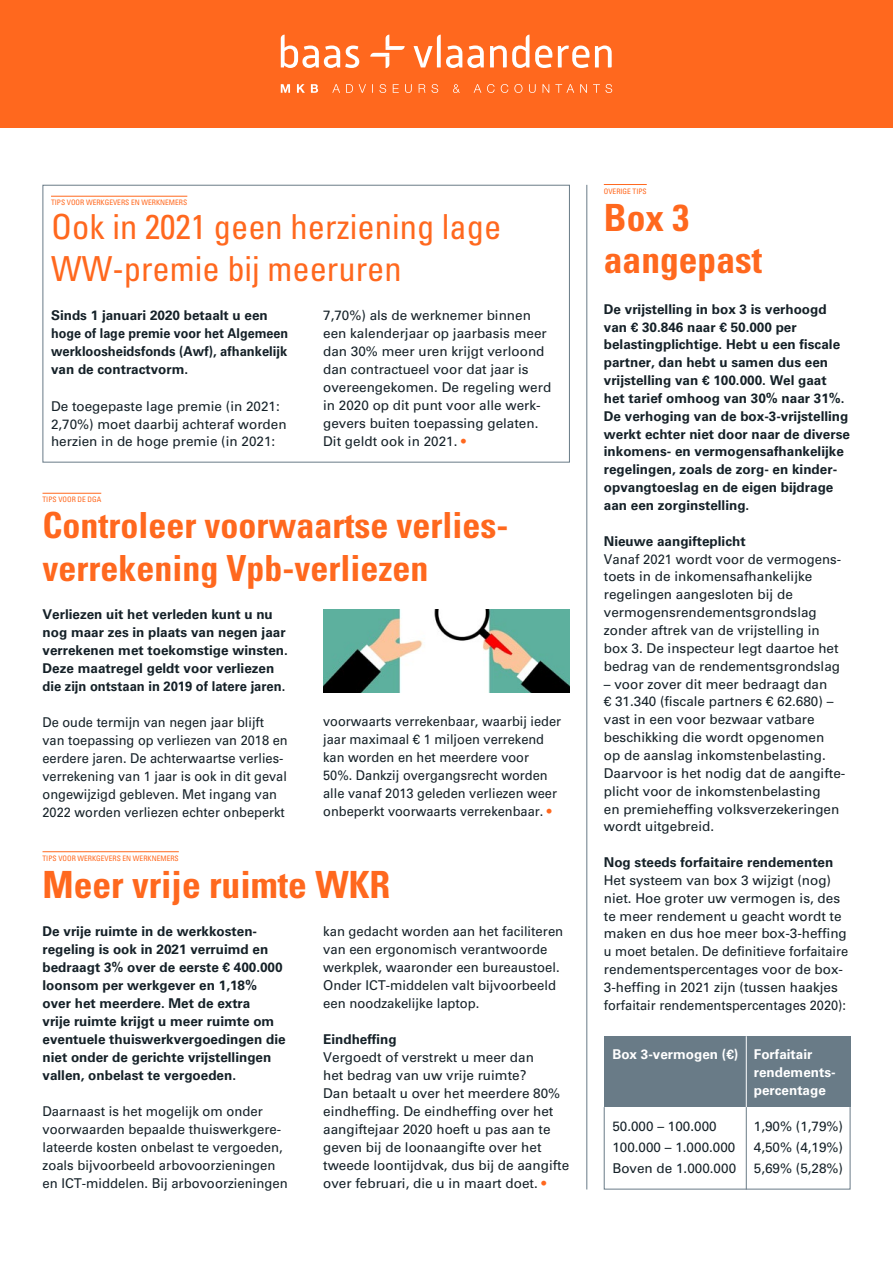
<style>
.page{position:relative;width:893px;height:1263px;background:#fff}
.page>*{position:absolute;margin:0;border:0;box-sizing:border-box;transform-origin:0 0}
.t1{font:700 condensed 37.5px/42px "Univers LT Std";color:#ff681e}
.t2{font:700 condensed 36px/43.2px "Univers LT Std";color:#ff681e}
.t3{font:condensed 34.5px/41.4px "Univers LT Std";color:#ff681e}
.t4{font:13.5px/18px "Univers LT Std";color:#152128}
.t5{font:700 13.5px/18px "Univers LT Std";color:#152128}
.t6{font:13.5px/18px "Univers LT Std";color:#152128;scale:.95 1}
.t7{font:700 13.5px/18px "Univers LT Std";color:#fff}
.t8{font:condensed 7.5px "Univers LT Std";color:#ff681e}
.s1{color:#ff681e}
</style>
<div class="page">
<div style="left:0;top:0;width:893px;height:128px;background:#ff681e"></div>
<svg style="left:281px;top:84px;width:331px;height:9px"></svg>
<svg style="left:281px;top:35px;width:78px;height:33px"></svg>
<svg style="left:413px;top:35px;width:199px;height:33px"></svg>
<svg style="left:370px;top:35px;width:35px;height:33px"></svg>
<div style="left:604px;top:1036px;width:246px;height:71px;background:#697b87"></div>
<div style="left:43px;top:185px;width:527px;height:277px;border:1px solid #697b87"></div>
<hr style="left:43px;top:493px;width:58px;height:1px;background:#ff681e">
<hr style="left:43px;top:851px;width:136px;height:1px;background:#ff681e">
<hr style="left:51px;top:196px;width:136px;height:1px;background:#ff681e">
<hr style="left:604px;top:184px;width:43px;height:1px;background:#ff681e">
<img style="left:323px;top:609px;width:247px;height:84px">
<hr style="left:586px;top:185px;width:1px;height:1004px;background:#697b87">
<hr style="left:746px;top:1036px;width:1px;height:71px;background:#fff">
<hr style="left:746px;top:1107px;width:1px;height:82px;background:#697b87">
<p class="t8" style="left:51px;top:198px;width:138px">TIPS VOOR WERKGEVERS EN WERKNEMERS</p>
<h3 class="t3" style="left:51px;top:206px;width:452px">Ook in 2021 geen herziening lage<br>WW-premie bij meeruren</h3>
<p class="t5" style="left:51px;top:307px;width:239px">Sinds 1 januari 2020 betaalt u een hoge of lage premie voor het Algemeen werkloosheidsfonds (Awf), afhankelijk van de contractvorm.</p>
<p class="t4" style="left:51px;top:397px;width:237px">De toegepaste lage premie (in 2021:<br>2,70%) moet daarbij achteraf worden herzien in de hoge premie (in 2021:</p>
<p class="t4" style="left:323px;top:307px;width:230px">7,70%) als de werknemer binnen een kalenderjaar op jaarbasis meer dan 30% meer uren krijgt verloond dan contractueel voor dat jaar is overeengekomen. De regeling werd in 2020 op dit punt voor alle werk&shy;gevers buiten toepassing gelaten.<br>Dit geldt ook in 2021. <span class="s1">•</span></p>
<p class="t8" style="left:43px;top:495px;width:60px">TIPS VOOR DE DGA</p>
<h2 class="t2" style="left:43px;top:503px;width:467px">Controleer voorwaartse verlies&shy;verrekening Vpb-verliezen</h2>
<p class="t5" style="left:43px;top:606px;width:247px">Verliezen uit het verleden kunt u nu nog maar zes in plaats van negen jaar verrekenen met toekomstige winsten.<br>Deze maatregel geldt voor verliezen die zijn ontstaan in 2019 of latere jaren.</p>
<p class="t6" style="left:43px;top:713px;width:260px">De oude termijn van negen jaar blijft van toepassing op verliezen van 2018 en eerdere jaren. De achterwaartse verlies&shy;verrekening van 1 jaar is ook in dit geval ongewijzigd gebleven. Met ingang van 2022 worden verliezen echter onbeperkt</p>
<p class="t6" style="left:323px;top:712px;width:252px">voorwaarts verrekenbaar, waarbij ieder jaar maximaal € 1 miljoen verrekend kan worden en het meerdere voor 50%. Dankzij overgangsrecht worden alle vanaf 2013 geleden verliezen weer onbeperkt voorwaarts verrekenbaar. <span class="s1">•</span></p>
<p class="t8" style="left:43px;top:853px;width:138px">TIPS VOOR WERKGEVERS EN WERKNEMERS</p>
<h1 class="t1" style="left:43px;top:864px;width:349px">Meer vrije ruimte WKR</h1>
<p class="t5" style="left:43px;top:922px;width:245px">De vrije ruimte in de werkkosten&shy;regeling is ook in 2021 verruimd en bedraagt 3% over de eerste € 400.000 loonsom per werkgever en 1,18% over het meerdere. Met de extra<br>vrije ruimte krijgt u meer ruimte om eventuele thuiswerkvergoedingen die niet onder de gerichte vrijstellingen vallen, onbelast te vergoeden.</p>
<p class="t4" style="left:43px;top:1102px;width:247px">Daarnaast is het mogelijk om onder voorwaarden bepaalde thuiswerkgere&shy;lateerde kosten onbelast te vergoeden, zoals bijvoorbeeld arbovoorzieningen en ICT-middelen. Bij arbovoorzieningen</p>
<p class="t4" style="left:323px;top:922px;width:242px">kan gedacht worden aan het faciliteren van een ergonomisch verantwoorde werkplek, waaronder een bureaustoel.<br>Onder ICT-middelen valt bijvoorbeeld een noodzakelijke laptop.</p>
<p class="t5" style="left:323px;top:1030px;width:75px">Eindheffing</p>
<p class="t4" style="left:323px;top:1048px;width:248px">Vergoedt of verstrekt u meer dan<br>het bedrag van uw vrije ruimte?<br>Dan betaalt u over het meerdere 80% eindheffing. De eindheffing over het aangiftejaar 2020 hoeft u pas aan te geven bij de loonaangifte over het tweede loontijdvak, dus bij de aangifte over februari, die u in maart doet. <span class="s1">•</span></p>
<p class="t8" style="left:604px;top:186px;width:44px">OVERIGE TIPS</p>
<h1 class="t1" style="left:604px;top:197px;width:160px">Box 3 aangepast</h1>
<p class="t5" style="left:604px;top:300px;width:248px">De vrijstelling in box 3 is verhoogd van € 30.846 naar € 50.000 per belastingplichtige. Hebt u een fiscale partner, dan hebt u samen dus een vrijstelling van € 100.000. Wel gaat het tarief omhoog van 30% naar 31%.<br>De verhoging van de box-3-vrijstelling werkt echter niet door naar de diverse inkomens- en vermogensafhankelijke regelingen, zoals de zorg- en kinder&shy;opvangtoeslag en de eigen bijdrage aan een zorginstelling.</p>
<p class="t5" style="left:604px;top:532px;width:143px">Nieuwe aangifteplicht</p>
<p class="t4" style="left:604px;top:550px;width:239px">Vanaf 2021 wordt voor de vermogens&shy;toets in de inkomensafhankelijke regelingen aangesloten bij de vermogensrendementsgrondslag zonder aftrek van de vrijstelling in box 3. De inspecteur legt daartoe het bedrag van de rendementsgrondslag</p>
<p class="t4" style="left:604px;top:675px;width:243px">– voor zover dit meer bedraagt dan<br>€ 31.340 (fiscale partners € 62.680) – vast in een voor bezwaar vatbare beschikking die wordt opgenomen<br>op de aanslag inkomstenbelasting.<br>Daarvoor is het nodig dat de aangifte&shy;plicht voor de inkomstenbelasting<br>en premieheffing volksverzekeringen wordt uitgebreid.</p>
<p class="t5" style="left:604px;top:853px;width:231px">Nog steeds forfaitaire rendementen</p>
<p class="t4" style="left:604px;top:871px;width:246px">Het systeem van box 3 wijzigt (nog) niet. Hoe groter uw vermogen is, des te meer rendement u geacht wordt te maken en dus hoe meer box-3-heffing u moet betalen. De definitieve forfaitaire rendementspercentages voor de box-3-heffing in 2021 zijn (tussen haakjes forfaitair rendementspercentages 2020):</p>
<p class="t7" style="left:754px;top:1045px;width:83px;text-indent:-141px">Box 3-vermogen (€) Forfaitair rendements&shy;percentage</p>
<p class="t4" style="left:612px;top:1117px;width:106px">50.000 – 100.000</p>
<p class="t4" style="left:754px;top:1117px;width:91px">1,90% (1,79%)</p>
<p class="t4" style="left:612px;top:1138px;width:125px">100.000 – 1.000.000</p>
<p class="t4" style="left:754px;top:1138px;width:91px">4,50% (4,19%)</p>
<p class="t4" style="left:612px;top:1159px;width:125px">Boven de 1.000.000</p>
<p class="t4" style="left:754px;top:1159px;width:91px">5,69% (5,28%)</p>
</div>
